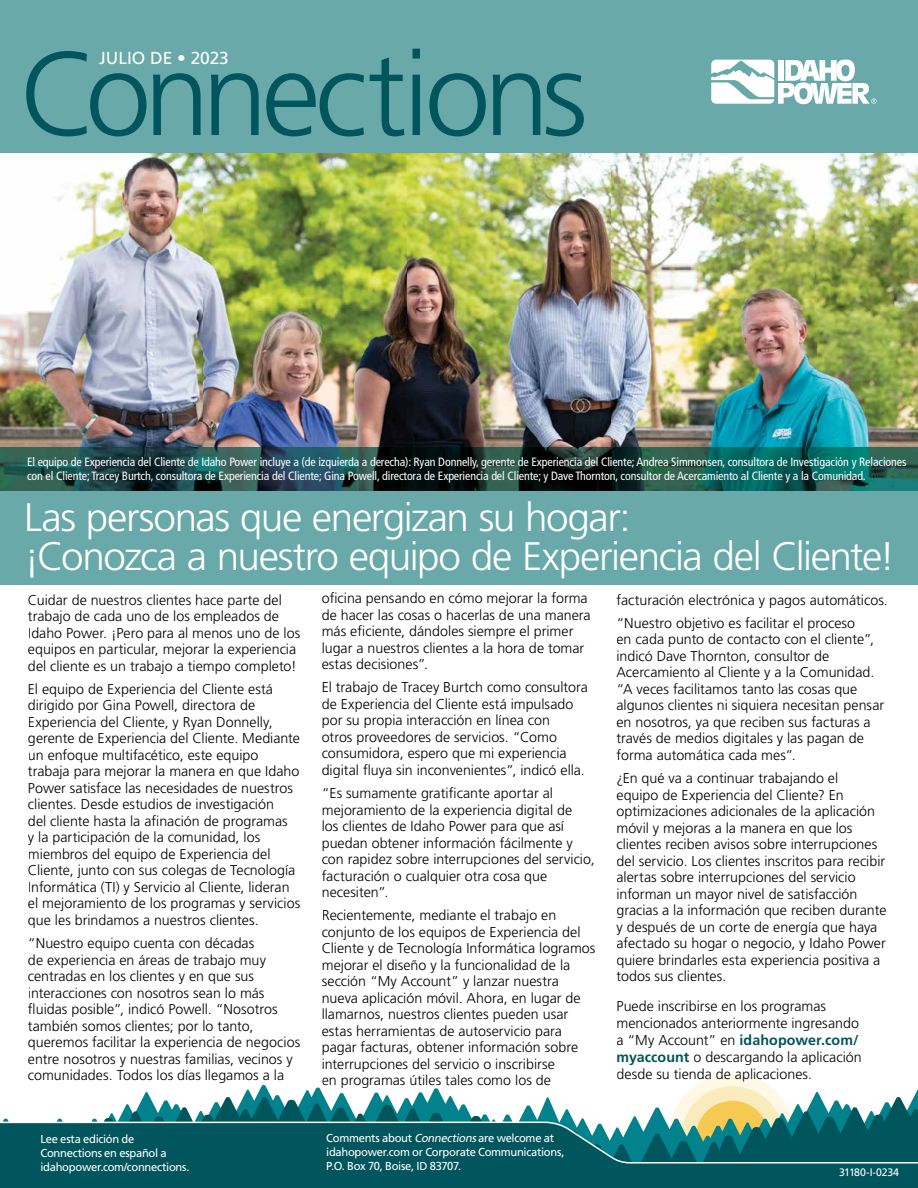
<style>
.page{position:relative;width:918px;height:1188px;background:#fff}
.page>*{position:absolute;margin:0;border:0;box-sizing:border-box;transform-origin:0 0}
.t1{font:300 118.35px "Frutiger LT Std";letter-spacing:-.055em;color:#01555c}
.t2{font:300 39.75px/39px "Frutiger LT Std";letter-spacing:-.035em;color:#fff}
.t3{font:17.4px "Frutiger LT Std";letter-spacing:-.005em;color:#fff}
.t4{font:300 14.25px/16.5px "Frutiger LT Std";color:#000}
.t5{font:condensed 12px/14.4px "Frutiger LT Std";letter-spacing:-.01em;color:#fff}
.t6{font:11.55px/13.8px "Frutiger LT Std";letter-spacing:-.025em;color:#fff}
.t7{font:10.8px "Frutiger LT Std";letter-spacing:-.03em;color:#fff}
.s1{font-weight:700;color:#01555c}
.s2{font-style:italic}
</style>
<div class="page">
<img style="left:0;top:153px;width:918px;height:337px">
<div style="left:0;top:490px;width:918px;height:95px;background:#69a9a9"></div>
<svg style="left:407px;top:1097px;width:511px;height:25px"></svg>
<svg style="left:2px;top:1085px;width:405px;height:37px"></svg>
<svg style="left:0;top:1122px;width:918px;height:66px;background:#085b62"></svg>
<div style="left:0;top:0;width:918px;height:153px;background:#69a9a9"></div>
<svg style="left:711px;top:60px;width:166px;height:44px"></svg>
<svg style="left:669px;top:1074px;width:127px;height:114px;background:#75a191"></svg>
<h1 class="t1" style="left:20px;top:27px;width:570px">Connections</h1>
<p class="t3" style="left:99px;top:48px;width:131px">JULIO DE • 2023</p>
<p class="t5" style="left:27px;top:455px;width:881px">El equipo de Experiencia del Cliente de Idaho Power incluye a (de izquierda a derecha): Ryan Donnelly, gerente de Experiencia del Cliente; Andrea Simmonsen, consultora de Investigación y Relaciones con el Cliente; Tracey Burtch, consultora de Experiencia del Cliente; Gina Powell, directora de Experiencia del Cliente; y Dave Thornton, consultor de Acercamiento al Cliente y a la Comunidad.</p>
<h2 class="t2" style="left:24px;top:499px;width:873px">Las personas que energizan su hogar:<br>¡Conozca a nuestro equipo de Experiencia del Cliente!</h2>
<p class="t4" style="left:28px;top:592px;width:274px">Cuidar de nuestros clientes hace parte del trabajo de cada uno de los empleados de Idaho Power. ¡Pero para al menos uno de los equipos en particular, mejorar la experiencia del cliente es un trabajo a tiempo completo!</p>
<p class="t4" style="left:28px;top:681px;width:274px">El equipo de Experiencia del Cliente está dirigido por Gina Powell, directora de Experiencia del Cliente, y Ryan Donnelly, gerente de Experiencia del Cliente. Mediante un enfoque multifacético, este equipo trabaja para mejorar la manera en que Idaho Power satisface las necesidades de nuestros clientes. Desde estudios de investigación<br>del cliente hasta la afinación de programas<br>y la participación de la comunidad, los miembros del equipo de Experiencia del Cliente, junto con sus colegas de Tecnología Informática (TI) y Servicio al Cliente, lideran el mejoramiento de los programas y servicios que les brindamos a nuestros clientes.</p>
<p class="t4" style="left:28px;top:935px;width:274px">“Nuestro equipo cuenta con décadas<br>de experiencia en áreas de trabajo muy centradas en los clientes y en que sus interacciones con nosotros sean lo más fluidas posible”, indicó Powell. “Nosotros también somos clientes; por lo tanto, queremos facilitar la experiencia de negocios entre nosotros y nuestras familias, vecinos y comunidades. Todos los días llegamos a la</p>
<p class="t4" style="left:322px;top:590px;width:270px">oficina pensando en cómo mejorar la forma de hacer las cosas o hacerlas de una manera más eficiente, dándoles siempre el primer lugar a nuestros clientes a la hora de tomar estas decisiones”.</p>
<p class="t4" style="left:322px;top:679px;width:268px">El trabajo de Tracey Burtch como consultora de Experiencia del Cliente está impulsado por su propia interacción en línea con<br>otros proveedores de servicios. “Como consumidora, espero que mi experiencia digital fluya sin inconvenientes”, indicó ella.</p>
<p class="t4" style="left:322px;top:785px;width:275px">“Es sumamente gratificante aportar al mejoramiento de la experiencia digital de<br>los clientes de Idaho Power para que así puedan obtener información fácilmente y con rapidez sobre interrupciones del servicio, facturación o cualquier otra cosa que necesiten”.</p>
<p class="t4" style="left:322px;top:907px;width:275px">Recientemente, mediante el trabajo en conjunto de los equipos de Experiencia del Cliente y de Tecnología Informática logramos mejorar el diseño y la funcionalidad de la sección “My Account” y lanzar nuestra nueva aplicación móvil. Ahora, en lugar de llamarnos, nuestros clientes pueden usar estas herramientas de autoservicio para pagar facturas, obtener información sobre interrupciones del servicio o inscribirse<br>en programas útiles tales como los de</p>
<p class="t4" style="left:616px;top:588px;width:273px;line-height:23.2px">facturación electrónica y pagos automáticos. “Nuestro objetivo es facilitar el proceso</p>
<p class="t4" style="left:616px;top:631px;width:269px">en cada punto de contacto con el cliente”, indicó Dave Thornton, consultor de Acercamiento al Cliente y a la Comunidad. “A veces facilitamos tanto las cosas que algunos clientes ni siquiera necesitan pensar en nosotros, ya que reciben sus facturas a través de medios digitales y las pagan de forma automática cada mes”.</p>
<p class="t4" style="left:616px;top:770px;width:272px">¿En qué va a continuar trabajando el<br>equipo de Experiencia del Cliente? En optimizaciones adicionales de la aplicación móvil y mejoras a la manera en que los clientes reciben avisos sobre interrupciones del servicio. Los clientes inscritos para recibir alertas sobre interrupciones del servicio informan un mayor nivel de satisfacción gracias a la información que reciben durante y después de un corte de energía que haya afectado su hogar o negocio, y Idaho Power quiere brindarles esta experiencia positiva a todos sus clientes.</p>
<p class="t4" style="left:616px;top:998px;width:247px">Puede inscribirse en los programas mencionados anteriormente ingresando a “My Account” en <span class="s1">idahopower.com/ myaccount</span> o descargando la aplicación desde su tienda de aplicaciones.</p>
<p class="t6" style="left:40px;top:1132px;width:151px">Lee esta edición de<br>Connections en español a idahopower.com/connections.</p>
<p class="t6" style="left:326px;top:1132px;width:240px">Comments about <span class="s2">Connections</span>are welcome at idahopower.com or Corporate Communications,<br>P.O. Box 70, Boise, ID 83707.</p>
<p class="t7" style="left:839px;top:1166px;width:61px">31180-I-0234</p>
</div>
